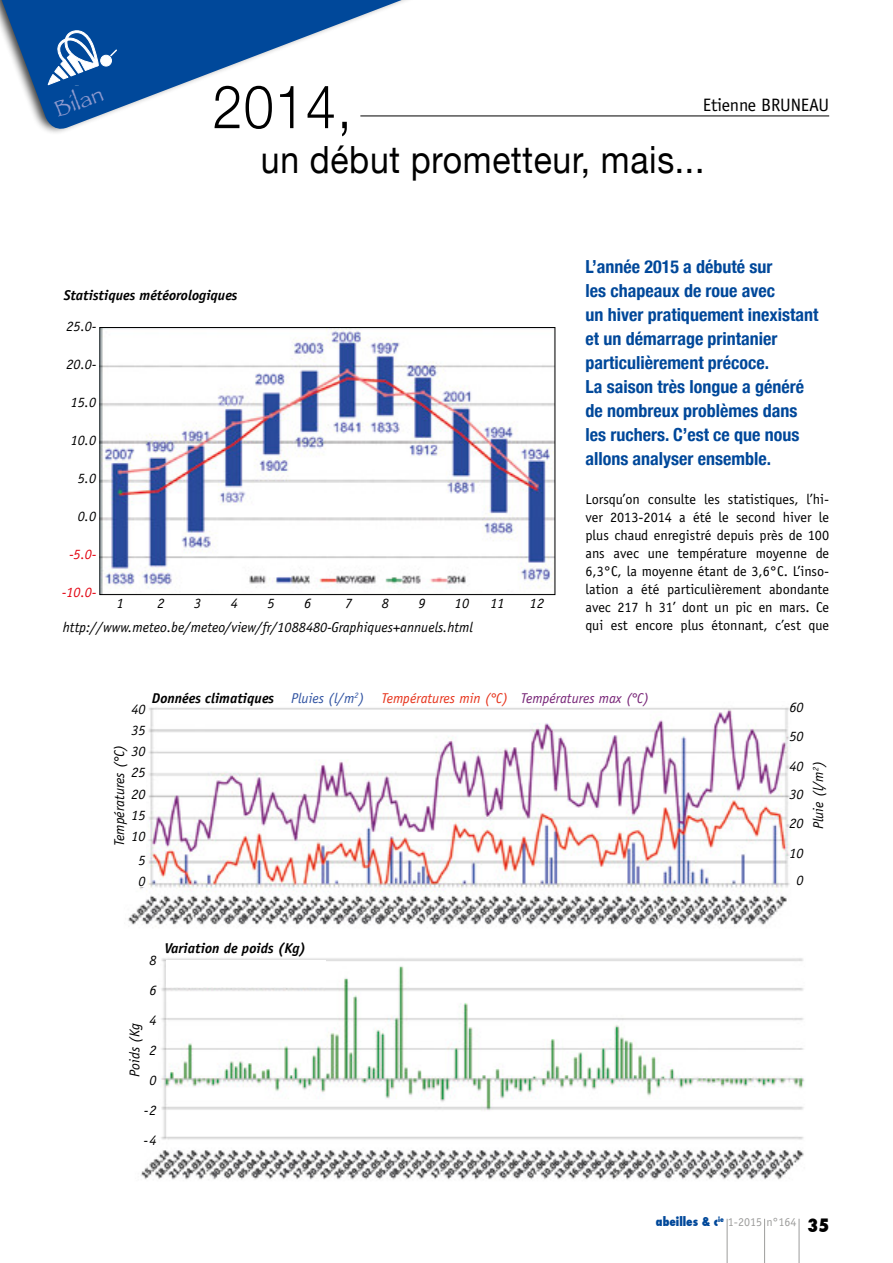
<style>
.page{position:relative;width:893px;height:1263px;background:#fff}
.page>*{position:absolute;margin:0;border:0;box-sizing:border-box;transform-origin:0 0}
.t1{font:300 60px "Helvetica Neue";color:#000;scale:.9 1}
.t2{font:37.5px "Helvetica Neue";letter-spacing:.02em;color:#000;scale:.9 1}
.t3{font:22.5px "Papyrus";color:#8f9ace}
.t4{font:700 condensed 18px/24px "Helvetica Neue";color:#00489a}
.t5{font:18px "Officina Sans";letter-spacing:-.01em;color:#000}
.t6{font:800 condensed 18px "Futura";color:#000}
.t7{font:14.25px/18px "Officina Sans";color:#000;text-align:justify}
.t8{font:italic 14.25px/21px "Officina Sans";color:#000;text-align:justify}
.t9{font:italic 14.25px "Officina Sans";color:#e6321a}
.t10{font:italic 700 14.25px "Officina Sans";color:#000}
.t11{font:italic 14.25px "Officina Sans";color:#e30613}
.t12{font:12px "Officina Sans";color:#9d9d9c}
.s1{font-weight:700;color:#000}
.s2{color:#2e51a0}
.s3{color:#762376}
.s4{font-family:"Futura";font-weight:800;font-stretch:condensed;color:#00489a}
</style>
<div class="page">
<hr style="left:727px;top:1219px;width:1px;height:44px;background:#9d9d9c">
<hr style="left:764px;top:1219px;width:1px;height:44px;background:#9d9d9c">
<hr style="left:799px;top:1219px;width:1px;height:44px;background:#9d9d9c">
<svg style="left:0;top:0;width:455px;height:133px"></svg>
<svg style="left:48px;top:30px;width:51px;height:55px"></svg>
<div style="left:101px;top:55px;width:10px;height:11px;background:#fff;border-radius:50%"></div>
<div style="left:100px;top:55px;width:12px;height:11px;border:1px solid #fff;border-radius:50%"></div>
<svg style="left:109px;top:48px;width:9px;height:10px"></svg>
<hr style="left:360px;top:116px;width:469px;height:1px;background:#000">
<img style="left:128px;top:707px;width:663px;height:218px">
<img style="left:101px;top:329px;width:452px;height:264px">
<div style="left:99px;top:327px;width:456px;height:268px;border:1px solid #000"></div>
<img style="left:141px;top:958px;width:664px;height:222px">
<div style="left:167px;top:960px;width:159px;height:27px;background:#fff"></div>
<h1 class="t1" style="left:213px;top:58px;width:156px">2014,</h1>
<h2 class="t2" style="left:261px;top:133px;width:494px">un début prometteur, mais...</h2>
<h3 class="t3" style="left:50px;top:98px;width:52px;rotate:-21deg">Bilan</h3>
<p class="t5" style="left:703px;top:95px;width:128px">Etienne BRUNEAU</p>
<p class="t10" style="left:64px;top:287px;width:175px">Statistiques météorologiques</p>
<p class="t8" style="left:66px;top:316px;width:31px">25.0-</p>
<p class="t8" style="left:66px;top:354px;width:31px">20.0-</p>
<p class="t8" style="left:71px;top:392px;width:27px">15.0</p>
<p class="t8" style="left:71px;top:430px;width:27px">10.0</p>
<p class="t8" style="left:78px;top:468px;width:20px">5.0</p>
<p class="t8" style="left:78px;top:506px;width:20px">0.0</p>
<p class="t11" style="left:69px;top:546px;width:28px">-5.0-</p>
<p class="t11" style="left:62px;top:584px;width:36px">-10.0-</p>
<p class="t8" style="left:117px;top:593px;width:9px">1</p>
<p class="t8" style="left:158px;top:593px;width:9px">2</p>
<p class="t8" style="left:194px;top:593px;width:9px">3</p>
<p class="t8" style="left:231px;top:593px;width:9px">4</p>
<p class="t8" style="left:267px;top:593px;width:9px">5</p>
<p class="t8" style="left:304px;top:593px;width:9px">6</p>
<p class="t8" style="left:345px;top:593px;width:9px">7</p>
<p class="t8" style="left:382px;top:593px;width:9px">8</p>
<p class="t8" style="left:418px;top:593px;width:9px">9</p>
<p class="t8" style="left:455px;top:593px;width:16px">10</p>
<p class="t8" style="left:490px;top:593px;width:16px">11</p>
<p class="t8" style="left:530px;top:593px;width:16px">12</p>
<p class="t8" style="left:63px;top:616px;width:412px">http://www.meteo.be/meteo/view/fr/1088480-Graphiques+annuels.html</p>
<p class="t4" style="left:585px;top:253px;width:235px">L’année 2015 a débuté sur<br>les chapeaux de roue avec<br>un hiver pratiquement inexistant et un démarrage printanier particulièrement précoce.<br>La saison très longue a généré de nombreux problèmes dans les ruchers. C’est ce que nous allons analyser ensemble.</p>
<p class="t7" style="left:585px;top:490px;width:245px">Lorsqu’on consulte les statistiques, l’hi&shy;ver 2013-2014 a été le second hiver le plus chaud enregistré depuis près de 100 ans avec une température moyenne de 6,3°C, la moyenne étant de 3,6°C. L’inso&shy;lation a été particulièrement abondante avec 217 h 31’ dont un pic en mars. Ce qui est encore plus étonnant, c’est que</p>
<p class="t9" style="left:152px;top:690px;width:499px"><span class="s1">Données climatiques</span> <span class="s2">Pluies (l/m</span><sup>2</sup><span class="s2">)</span> Températures min (°C) <span class="s3">Températures max (°C)</span></p>
<p class="t8" style="left:131px;top:698px;width:16px">40<br>35<br>30<br>25</p>
<p class="t8" style="left:131px;top:784px;width:16px">20<br>15<br>10</p>
<p class="t8" style="left:139px;top:850px;width:9px">5<br>0</p>
<p class="t8" style="left:109px;top:846px;width:103px;rotate:-90deg">Températures (°C)</p>
<p class="t8" style="left:144px;top:945px;width:14px;line-height:30px;text-align:center">8<br>6<br>4<br>2<br>0 -2 -4</p>
<p class="t8" style="left:124px;top:1077px;width:55px;rotate:-90deg">Poids (Kg</p>
<p class="t10" style="left:164px;top:940px;width:143px">Variation de poids (Kg)</p>
<p class="t8" style="left:789px;top:693px;width:16px;line-height:28.5px">60<br>50</p>
<p class="t8" style="left:789px;top:752px;width:16px;line-height:28.5px">40<br>30<br>20</p>
<p class="t8" style="left:789px;top:839px;width:16px;line-height:27px;text-align:center">10<br>0</p>
<p class="t8" style="left:808px;top:829px;width:70px;rotate:-90deg">Pluie (l/m<sup>2</sup>)</p>
<p class="t12" style="left:656px;top:1215px;width:142px"><span class="s4">abeilles &amp; c</span><sup>ie</sup> 1-2015 n°164</p>
<p class="t6" style="left:807px;top:1213px;width:23px">35</p>
</div>
